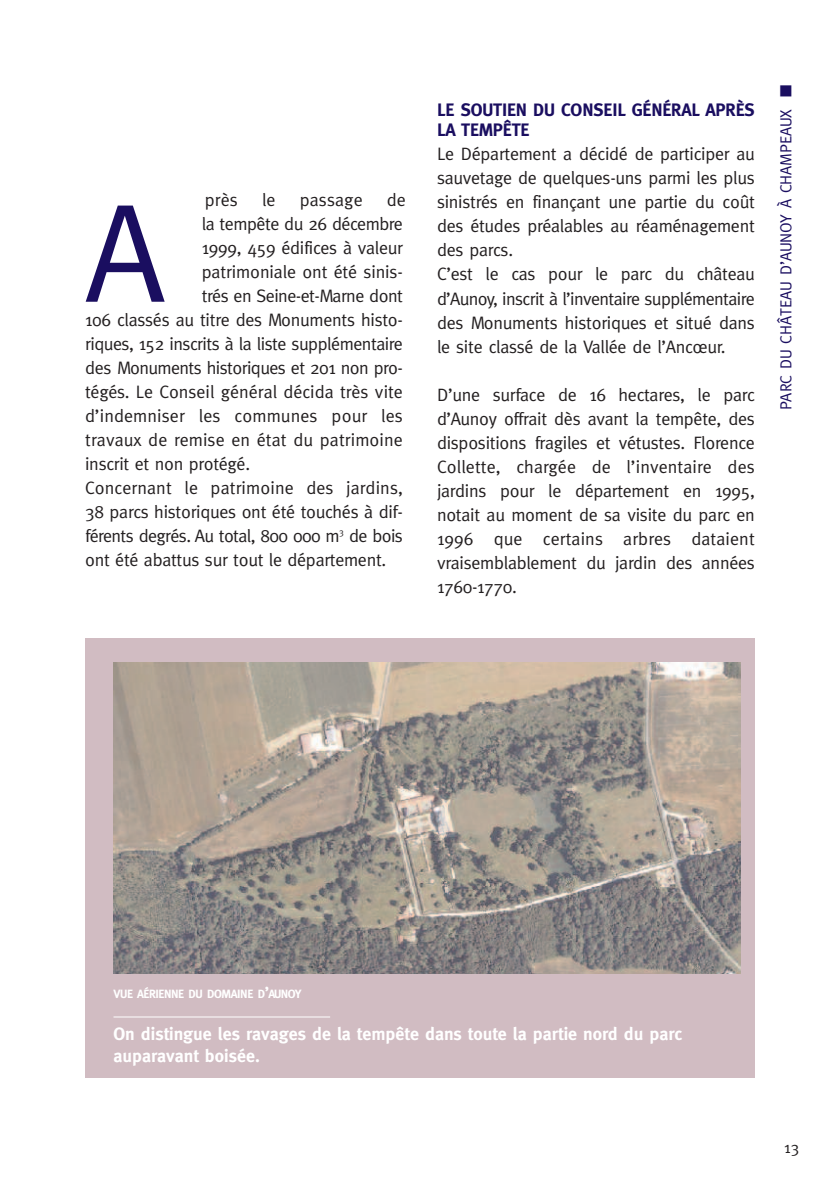
<style>
.page{position:relative;width:840px;height:1191px;background:#fff}
.page>*{position:absolute;margin:0;border:0;box-sizing:border-box;transform-origin:0 0}
.t1{font:140.2px "Meta";color:#1a0e60}
.t2{font:18px/24px "Meta";letter-spacing:-.015em;color:#231f20}
.t3{font:18px "Meta";letter-spacing:.005em;color:#231f20}
.t4{font:700 18px/22px "Meta";color:#fff}
.t5{font:700 18px/20px "Meta";letter-spacing:-.01em;color:#1a0e60}
.t6{font:18px "Meta";letter-spacing:-.035em;color:#231f20}
.t7{font:16px "Meta";color:#1a0e60}
.t8{font:16px "Meta";color:#231f20}
.t9{font:700 12px "Meta";letter-spacing:-.035em;color:#fff}
.s1{font-size:16px}
</style>
<div class="page">
<div style="left:85px;top:638px;width:669px;height:440px;background:#d1bcc2"></div>
<img style="left:113px;top:662px;width:627px;height:311px">
<hr style="left:113px;top:1016px;width:217px;height:1px;background:#fff">
<p class="t2" style="left:205px;top:187px;width:35px">près</p>
<p class="t2" style="left:262px;top:187px;width:15px">le</p>
<p class="t3" style="left:299px;top:189px;width:64px">passage</p>
<p class="t2" style="left:386px;top:187px;width:21px">de</p>
<p class="t2" style="left:202px;top:211px;width:202px">la tempête du 26 décembre</p>
<p class="t2" style="left:202px;top:235px;width:202px">1999, 459 édifices à valeur</p>
<p class="t2" style="left:202px;top:259px;width:202px">patrimoniale ont été sinis-</p>
<p class="t2" style="left:202px;top:283px;width:202px">trés en Seine-et-Marne dont</p>
<p class="t2" style="left:85px;top:307px;width:319px">106 classés au titre des Monuments histo-</p>
<p class="t2" style="left:85px;top:331px;width:319px">riques, 152 inscrits à la liste supplémentaire</p>
<p class="t2" style="left:85px;top:355px;width:319px">des Monuments historiques et 201 non pro-</p>
<p class="t2" style="left:85px;top:379px;width:319px">tégés. Le Conseil général décida très vite</p>
<p class="t3" style="left:85px;top:405px;width:319px">d’indemniser les communes pour les</p>
<p class="t3" style="left:85px;top:429px;width:319px">travaux de remise en état du patrimoine</p>
<p class="t2" style="left:85px;top:451px;width:166px">inscrit et non protégé.</p>
<p class="t3" style="left:85px;top:477px;width:319px">Concernant le patrimoine des jardins,</p>
<p class="t2" style="left:85px;top:499px;width:319px">38 parcs historiques ont été touchés à dif-</p>
<p class="t6" style="left:85px;top:525px;width:319px">férents degrés. Au total, 800 000 m<sup>3</sup> de bois</p>
<p class="t2" style="left:85px;top:547px;width:302px">ont été abattus sur tout le département.</p>
<h1 class="t1" style="left:85px;top:171px;width:82px">A</h1>
<p class="t5" style="left:437px;top:100px;width:319px">LE SOUTIEN DU CONSEIL GÉNÉRAL APRÈS<br>LA TEMPÊTE</p>
<p class="t2" style="left:437px;top:142px;width:319px">Le Département a décidé de participer au sauvetage de quelques-uns parmi les plus sinistrés en finançant une partie du coût des études préalables au réaménagement des parcs.<br>C’est le cas pour le parc du château d’Aunoy, inscrit à l’inventaire supplémentaire des Monuments historiques et situé dans le site classé de la Vallée de l’Ancœur.</p>
<p class="t2" style="left:437px;top:382px;width:319px;text-align:justify">D’une surface de 16 hectares, le parc d’Aunoy offrait dès avant la tempête, des dispositions fragiles et vétustes. Florence Collette, chargée de l’inventaire des jardins pour le département en 1995, notait au moment de sa visite du parc en 1996 que certains arbres dataient vraisemblablement du jardin des années 1760-1770.</p>
<p class="t7" style="left:776px;top:410px;width:326px;rotate:-90deg">PARC DU CHÂTEAU D’AUNOY À CHAMPEAUX ■</p>
<p class="t9" style="left:113px;top:987px;width:189px">VUE AÉRIENNE DU DOMAINE D<span class="s1">’</span>AUNOY</p>
<p class="t4" style="left:113px;top:1022px;width:569px">On distingue les ravages de la tempête dans toute la partie nord du parc auparavant boisée.</p>
<p class="t8" style="left:783px;top:1138px;width:17px">13</p>
</div>
